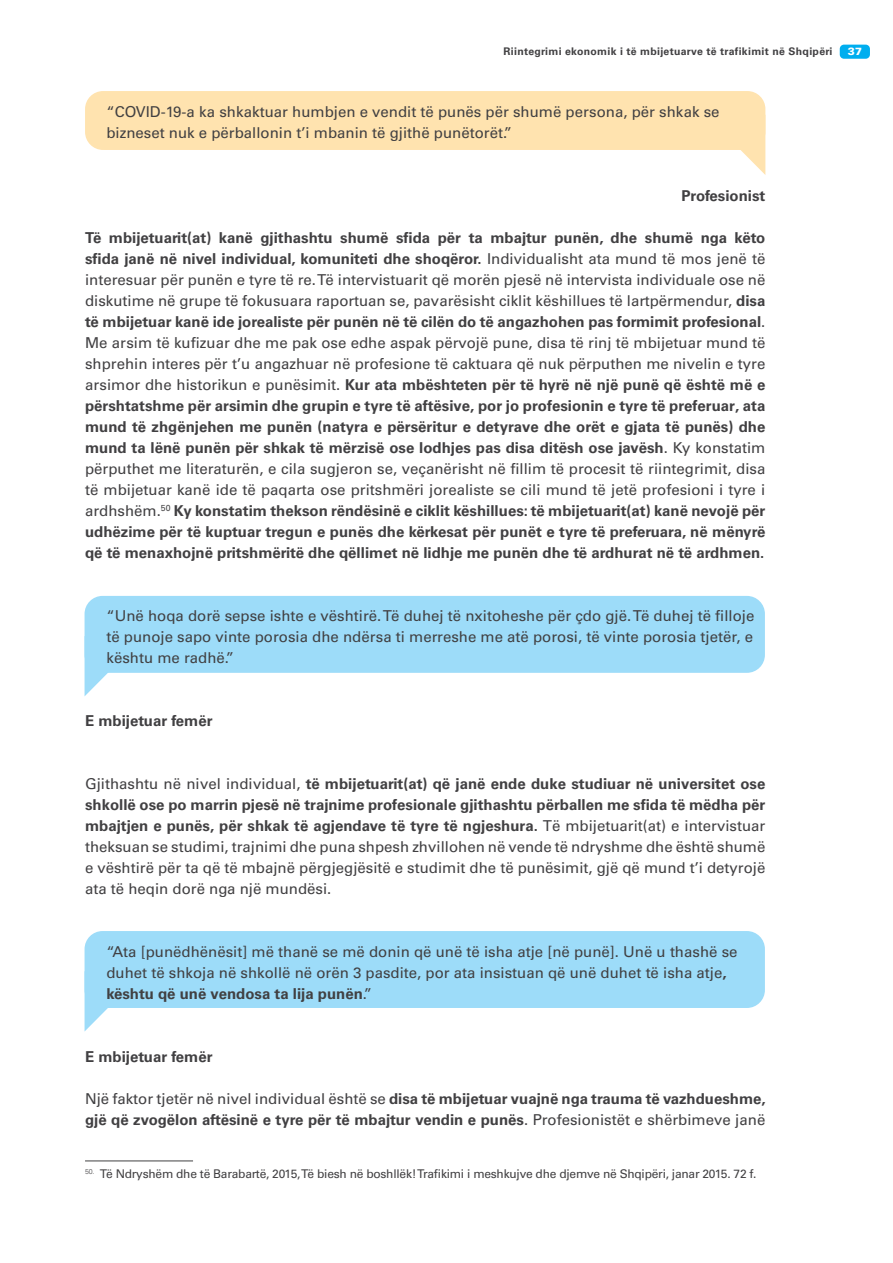
<style>
.page{position:relative;width:893px;height:1263px;background:#fff}
.page>*{position:absolute;margin:0;border:0;box-sizing:border-box;transform-origin:0 0}
.t1{font:700 15px/21px "Univers LT Std";color:#414042;text-align:justify}
.t2{font:15px/21px "Univers LT Std";color:#414042}
.t3{font:12px "Univers LT Std";letter-spacing:-.02em;color:#414042}
.t4{font:700 10.5px "Univers LT Std";letter-spacing:.03em;color:#414042}
.t5{font:900 10.5px "Univers LT Std";color:#fff}
.s1{font-weight:400}
.s2{font-weight:700}
</style>
<div class="page">
<div style="left:840px;top:45px;width:30px;height:14px;background:#00aeef;border-radius:4px"></div>
<div style="left:85px;top:91px;width:680px;height:59px;background:#ffe3af;border-radius:18px"></div>
<svg style="left:741px;top:136px;width:24px;height:39px"></svg>
<div style="left:85px;top:596px;width:680px;height:77px;background:#9ddcf9;border-radius:18px"></div>
<div style="left:85px;top:931px;width:680px;height:77px;background:#9ddcf9;border-radius:18px"></div>
<svg style="left:85px;top:659px;width:58px;height:37px"></svg>
<svg style="left:85px;top:994px;width:23px;height:37px"></svg>
<hr style="left:85px;top:1160px;width:108px;height:1px;background:#414042">
<p class="t4" style="left:504px;top:45px;width:330px">Riintegrimi ekonomik i të mbijetuarve të trafikimit në Shqipëri</p>
<p class="t5" style="left:848px;top:45px;width:16px">37</p>
<p class="t2" style="left:106px;top:101px;width:615px">“COVID-19-a ka shkaktuar humbjen e vendit të punës për shumë persona, për shkak se bizneset nuk e përballonin t’i mbanin të gjithë punëtorët.”</p>
<p class="t1" style="left:681px;top:185px;width:86px">Profesionist</p>
<p class="t1" style="left:85px;top:227px;width:682px">Të mbijetuarit(at) kanë gjithashtu shumë sfida për ta mbajtur punën, dhe shumë nga këto sfida janë në nivel individual, komuniteti dhe shoqëror. <span class="s1">Individualisht ata mund të mos jenë të interesuar për punën e tyre të re. Të intervistuarit që morën pjesë në intervista individuale ose në diskutime në grupe të fokusuara raportuan se, pavarësisht ciklit këshillues të lartpërmendur,</span> disa të mbijetuar kanë ide jorealiste për punën në të cilën do të angazhohen pas formimit profesional<span class="s1">.<br>Me arsim të kufizuar dhe me pak ose edhe aspak përvojë pune, disa të rinj të mbijetuar mund të shprehin interes për t’u angazhuar në profesione të caktuara që nuk përputhen me nivelin e tyre arsimor dhe historikun e punësimit.</span> Kur ata mbështeten për të hyrë në një punë që është më e përshtatshme për arsimin dhe grupin e tyre të aftësive, por jo profesionin e tyre të preferuar, ata mund të zhgënjehen me punën (natyra e përsëritur e detyrave dhe orët e gjata të punës) dhe mund ta lënë punën për shkak të mërzisë ose lodhjes pas disa ditësh ose javësh<span class="s1">. Ky konstatim përputhet me literaturën, e cila sugjeron se, veçanërisht në fillim të procesit të riintegrimit, disa të mbijetuar kanë ide të paqarta ose pritshmëri jorealiste se cili mund të jetë profesioni i tyre i ardhshëm.</span><sup>50</sup> Ky konstatim thekson rëndësinë e ciklit këshillues: të mbijetuarit(at) kanë nevojë për udhëzime për të kuptuar tregun e punës dhe kërkesat për punët e tyre të preferuara, në mënyrë që të menaxhojnë pritshmëritë dhe qëllimet në lidhje me punën dhe të ardhurat në të ardhmen.</p>
<p class="t2" style="left:106px;top:605px;width:650px;text-align:justify">“Unë hoqa dorë sepse ishte e vështirë. Të duhej të nxitoheshe për çdo gjë. Të duhej të filloje të punoje sapo vinte porosia dhe ndërsa ti merreshe me atë porosi, të vinte porosia tjetër, e kështu me radhë.”</p>
<p class="t1" style="left:85px;top:710px;width:129px">E mbijetuar femër</p>
<p class="t2" style="left:85px;top:773px;width:682px;text-align:justify">Gjithashtu në nivel individual, <span class="s2">të mbijetuarit(at) që janë ende duke studiuar në universitet ose shkollë ose po marrin pjesë në trajnime profesionale gjithashtu përballen me sfida të mëdha për mbajtjen e punës, për shkak të agjendave të tyre të ngjeshura.</span> Të mbijetuarit(at) e intervistuar theksuan se studimi, trajnimi dhe puna shpesh zhvillohen në vende të ndryshme dhe është shumë e vështirë për ta që të mbajnë përgjegjësitë e studimit dhe të punësimit, gjë që mund t’i detyrojë ata të heqin dorë nga një mundësi.</p>
<p class="t2" style="left:106px;top:941px;width:633px">“Ata [punëdhënësit] më thanë se më donin që unë të isha atje [në punë]. Unë u thashë se duhet të shkoja në shkollë në orën 3 pasdite, por ata insistuan që unë duhet të isha atje<span class="s2">, kështu që unë vendosa ta lija punën</span>.”</p>
<p class="t1" style="left:85px;top:1046px;width:129px">E mbijetuar femër</p>
<p class="t1" style="left:85px;top:1088px;width:682px"><span class="s1">Një faktor tjetër në nivel individual është se</span> disa të mbijetuar vuajnë nga trauma të vazhdueshme, gjë që zvogëlon aftësinë e tyre për të mbajtur vendin e punës<span class="s1">. Profesionistët e shërbimeve janë</span></p>
<p class="t3" style="left:85px;top:1166px;width:673px"><sup>50.</sup> Të Ndryshëm dhe të Barabartë, 2015, Të biesh në boshllëk! Trafikimi i meshkujve dhe djemve në Shqipëri, janar 2015. 72 f.</p>
</div>
